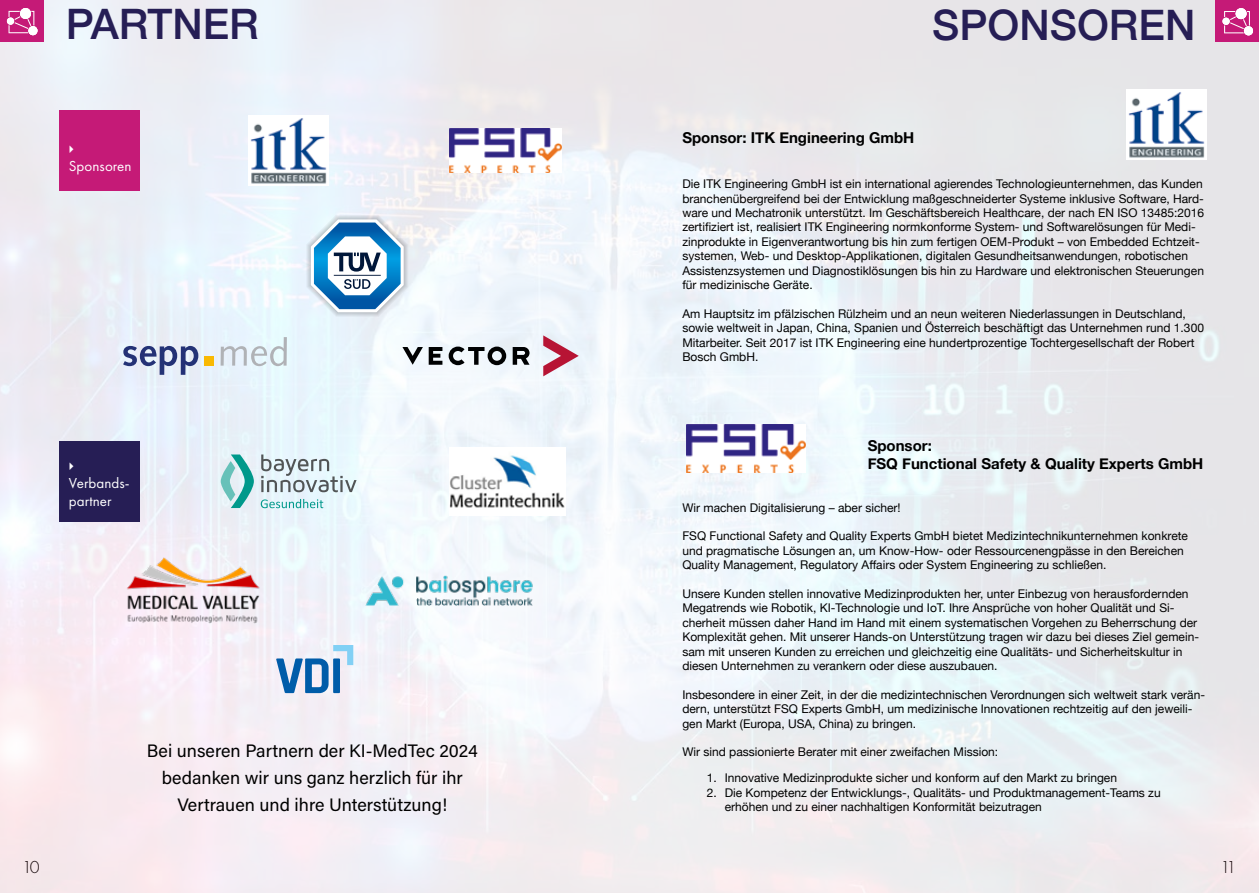
<style>
.page{position:relative;width:1259px;height:893px;background:#fff}
.page>*{position:absolute;margin:0;border:0;box-sizing:border-box;transform-origin:0 0}
.t1{font:500 42px "Helvetica Neue";color:#261e55}
.t2{font:18px/27px "Acumin Variable Concept";color:#000;text-align:center}
.t3{font:300 18px "Futura PT";color:#000}
.t4{font:700 15px/18px "Helvetica Neue";color:#000}
.t5{font:15px/18px "Futura PT";letter-spacing:.005em;color:#fff}
.t6{font:12px/14.4px "Helvetica Neue";color:#000}
</style>
<div class="page">
<img style="left:0;top:0;width:1259px;height:893px">
<div style="left:0;top:0;width:43px;height:41px;background:#c51a77"></div>
<svg style="left:7px;top:8px;width:31px;height:27px"></svg>
<div style="left:60px;top:111px;width:80px;height:80px;background:#c51a77"></div>
<div style="left:60px;top:441px;width:80px;height:81px;background:#261e55"></div>
<svg style="left:543px;top:335px;width:36px;height:41px"></svg>
<svg style="left:402px;top:347px;width:21px;height:18px"></svg>
<svg style="left:449px;top:347px;width:57px;height:18px"></svg>
<svg style="left:429px;top:347px;width:13px;height:18px"></svg>
<svg style="left:513px;top:347px;width:16px;height:18px"></svg>
<img style="left:450px;top:128px;width:111px;height:45px">
<svg style="left:306px;top:215px;width:102px;height:102px"></svg>
<img style="left:362px;top:575px;width:174px;height:30px">
<svg style="left:261px;top:454px;width:95px;height:38px;background:#c4d1d5"></svg>
<svg style="left:261px;top:499px;width:62px;height:9px"></svg>
<svg style="left:221px;top:454px;width:33px;height:54px;background:#91cfce"></svg>
<img style="left:449px;top:447px;width:116px;height:69px">
<img style="left:123px;top:555px;width:139px;height:70px">
<svg style="left:276px;top:645px;width:77px;height:48px"></svg>
<img style="left:249px;top:116px;width:80px;height:70px">
<img style="left:686px;top:425px;width:120px;height:48px">
<img style="left:1126px;top:90px;width:80px;height:69px">
<div style="left:1215px;top:0;width:44px;height:42px;background:#c51a77"></div>
<svg style="left:1222px;top:8px;width:31px;height:27px"></svg>
<svg style="left:221px;top:337px;width:66px;height:29px;background:#d8e3e9"></svg>
<svg style="left:123px;top:346px;width:75px;height:29px;background:#98a1c3"></svg>
<div style="left:204px;top:356px;width:9px;height:10px;background:#f9b903"></div>
<h1 class="t1" style="left:66px;top:-10px;width:194px">PARTNER</h1>
<p class="t5" style="left:69px;top:157px;width:64px">Sponsoren</p>
<p class="t5" style="left:69px;top:474px;width:62px">Verbands&shy;partner</p>
<h2 class="t2" style="left:147px;top:736px;width:332px">Bei unseren Partnern der KI-MedTec 2024 bedanken wir uns ganz herzlich für ihr<br>Vertrauen und ihre Unterstützung!</h2>
<h1 class="t1" style="left:932px;top:-9px;width:264px">SPONSOREN</h1>
<p class="t4" style="left:682px;top:129px;width:233px">Sponsor: ITK Engineering GmbH</p>
<p class="t6" style="left:682px;top:177px;width:523px">Die ITK Engineering GmbH ist ein international agierendes Technologieunternehmen, das Kunden branchenübergreifend bei der Entwicklung maßgeschneiderter Systeme inklusive Software, Hard&shy;ware und Mechatronik unterstützt. Im Geschäftsbereich Healthcare, der nach EN ISO 13485:2016 zertifiziert ist, realisiert ITK Engineering normkonforme System- und Softwarelösungen für Medi&shy;zinprodukte in Eigenverantwortung bis hin zum fertigen OEM-Produkt – von Embedded Echtzeit&shy;systemen, Web- und Desktop-Applikationen, digitalen Gesundheitsanwendungen, robotischen Assistenzsystemen und Diagnostiklösungen bis hin zu Hardware und elektronischen Steuerungen für medizinische Geräte.</p>
<p class="t6" style="left:682px;top:307px;width:523px">Am Hauptsitz im pfälzischen Rülzheim und an neun weiteren Niederlassungen in Deutschland, sowie weltweit in Japan, China, Spanien und Österreich beschäftigt das Unternehmen rund 1.300<br>Mitarbeiter. Seit 2017 ist ITK Engineering eine hundertprozentige Tochtergesellschaft der Robert Bosch GmbH.</p>
<p class="t4" style="left:867px;top:437px;width:337px">Sponsor:<br>FSQ Functional Safety &amp; Quality Experts GmbH</p>
<p class="t6" style="left:682px;top:501px;width:220px">Wir machen Digitalisierung – aber sicher!</p>
<p class="t6" style="left:682px;top:530px;width:507px">FSQ Functional Safety and Quality Experts GmbH bietet Medizintechnikunternehmen konkrete und pragmatische Lösungen an, um Know-How- oder Ressourcenengpässe in den Bereichen<br>Quality Management, Regulatory Affairs oder System Engineering zu schließen.</p>
<p class="t6" style="left:682px;top:587px;width:518px">Unsere Kunden stellen innovative Medizinprodukten her, unter Einbezug von herausfordernden Megatrends wie Robotik, KI-Technologie und IoT. Ihre Ansprüche von hoher Qualität und Si&shy;cherheit müssen daher Hand im Hand mit einem systematischen Vorgehen zu Beherrschung der Komplexität gehen. Mit unserer Hands-on Unterstützung tragen wir dazu bei dieses Ziel gemein&shy;sam mit unseren Kunden zu erreichen und gleichzeitig eine Qualitäts- und Sicherheitskultur in diesen Unternehmen zu verankern oder diese auszubauen.</p>
<p class="t6" style="left:682px;top:688px;width:524px">Insbesondere in einer Zeit, in der die medizintechnischen Verordnungen sich weltweit stark verän&shy;dern, unterstützt FSQ Experts GmbH, um medizinische Innovationen rechtzeitig auf den jeweili&shy;gen Markt (Europa, USA, China) zu bringen.</p>
<p class="t6" style="left:682px;top:746px;width:317px">Wir sind passionierte Berater mit einer zweifachen Mission:</p>
<p class="t6" style="left:707px;top:771px;width:12px">1.<br>2.</p>
<p class="t6" style="left:724px;top:771px;width:437px">Innovative Medizinprodukte sicher und konform auf den Markt zu bringen<br>Die Kompetenz der Entwicklungs-, Qualitäts- und Produktmanagement-Teams zu erhöhen und zu einer nachhaltigen Konformität beizutragen</p>
<h2 class="t3" style="left:22px;top:856px;width:19px">10</h2>
<h2 class="t3" style="left:1220px;top:856px;width:17px">11</h2>
</div>
